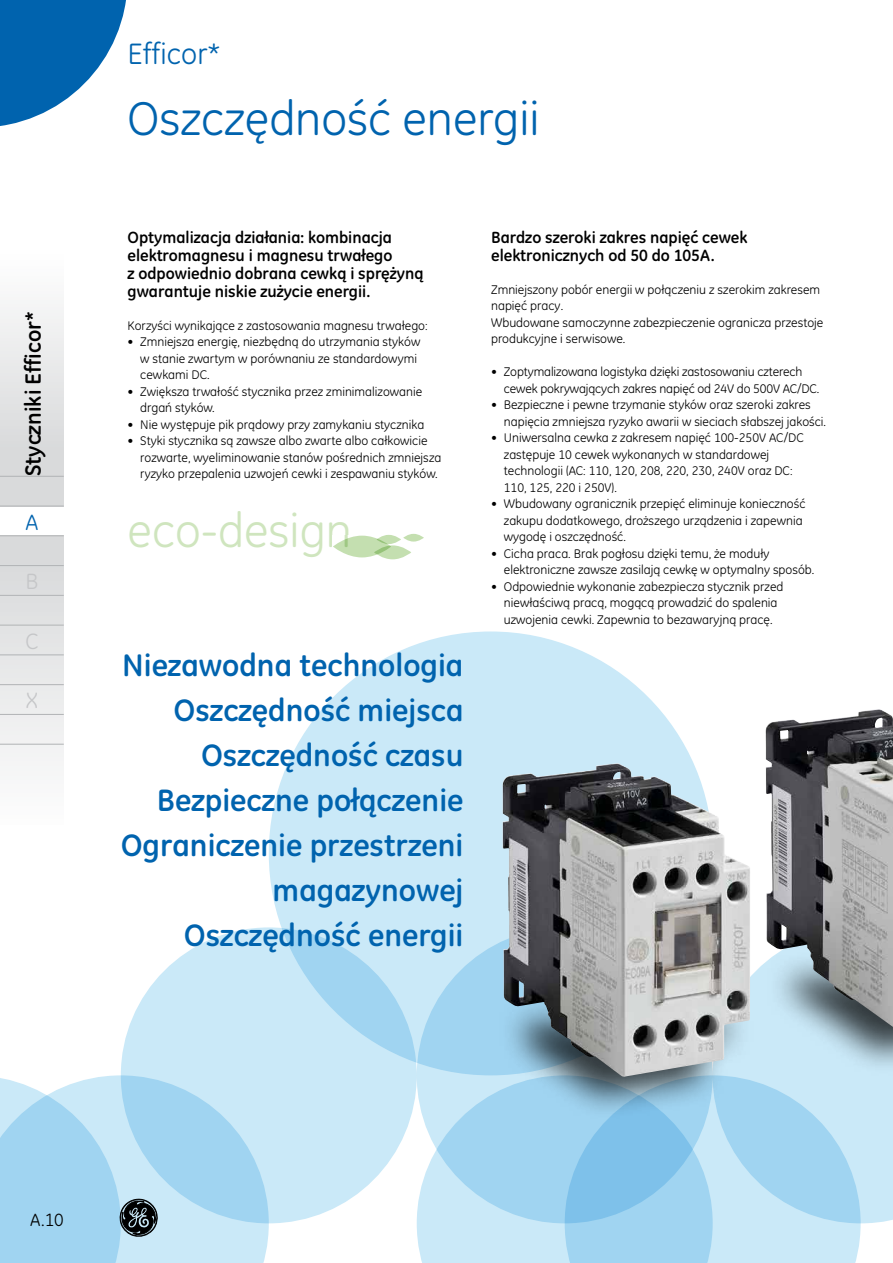
<style>
.page{position:relative;width:893px;height:1263px;background:#fff}
.page>*{position:absolute;margin:0;border:0;box-sizing:border-box;transform-origin:0 0}
.t1{font:48px "GE Inspira CE";color:#0063ae}
.t2{font:48px "GE Inspira CE";color:#cfe5be}
.t3{font:700 31.5px/45px "GE Inspira CE";color:#0063ae;text-align:right}
.t4{font:30px "GE Inspira CE";color:#0063ae}
.t5{font:700 22.5px "GE Inspira CE";color:#000}
.t6{font:22.5px "GE Inspira CE";color:#c5c6c8}
.t7{font:22.5px "GE Inspira CE";color:#0063ae}
.t8{font:18px "GE Inspira CE";color:#000}
.t9{font:700 16.5px/18px "GE Inspira CE";color:#000}
.t10{font:12.75px/16.5px "GE Inspira CE";color:#000}
</style>
<div class="page">
<div style="left:0;top:536px;width:64px;height:289px;background:linear-gradient(to bottom,#d5d7d8,#fdfdfd)"></div>
<div style="left:0;top:217px;width:64px;height:289px;background:linear-gradient(to bottom,#fff,#d2d3d5)"></div>
<svg style="left:0;top:0;width:126px;height:126px"></svg>
<div style="left:269px;top:631px;width:444px;height:444px;background:#cae9f8;border-radius:50%"></div>
<div style="left:121px;top:927px;width:296px;height:296px;background:#cae9f8;border-radius:50%"></div>
<div style="left:417px;top:927px;width:296px;height:296px;background:#a0d4f1;border-radius:50%"></div>
<div style="left:861px;top:1077px;width:32px;height:146px;background:#cae9f8"></div>
<svg style="left:417px;top:1075px;width:148px;height:188px;fill:#cae9f8"></svg>
<svg style="left:565px;top:1077px;width:296px;height:186px;background:#a7d7f2"></svg>
<svg style="left:0;top:1075px;width:269px;height:188px;background:#afd9ef"></svg>
<hr style="left:0;top:476px;width:64px;height:1px;background:#b1b3b5">
<hr style="left:0;top:506px;width:64px;height:1px;background:#b1b3b5">
<hr style="left:0;top:535px;width:64px;height:1px;background:#b1b3b5">
<hr style="left:0;top:565px;width:64px;height:1px;background:#b1b3b5">
<hr style="left:0;top:595px;width:64px;height:1px;background:#b1b3b5">
<hr style="left:0;top:625px;width:64px;height:1px;background:#b1b3b5">
<hr style="left:0;top:654px;width:64px;height:1px;background:#b1b3b5">
<hr style="left:0;top:684px;width:64px;height:1px;background:#b1b3b5">
<hr style="left:0;top:714px;width:64px;height:1px;background:#b1b3b5">
<hr style="left:0;top:744px;width:64px;height:1px;background:#b1b3b5">
<svg style="left:374px;top:545px;width:37px;height:14px"></svg>
<svg style="left:333px;top:536px;width:58px;height:21px"></svg>
<svg style="left:376px;top:535px;width:25px;height:9px"></svg>
<svg style="left:403px;top:534px;width:21px;height:8px"></svg>
<div style="left:499px;top:996px;width:255px;height:123px;background:#000;opacity:.75"></div>
<img style="left:503px;top:709px;width:390px;height:368px">
<h3 class="t5" style="left:19px;top:476px;width:166px;rotate:-90deg">Styczniki Efficor*</h3>
<h3 class="t7" style="left:25px;top:509px;width:14px">A</h3>
<h3 class="t6" style="left:25px;top:568px;width:14px">B</h3>
<h3 class="t6" style="left:25px;top:628px;width:15px">C</h3>
<h3 class="t6" style="left:26px;top:687px;width:14px">X</h3>
<h3 class="t4" style="left:128px;top:36px;width:94px">Efficor*</h3>
<h1 class="t1" style="left:128px;top:91px;width:413px">Oszczędność energii</h1>
<p class="t9" style="left:128px;top:228px;width:297px">Optymalizacja działania: kombinacja elektromagnesu i magnesu trwałego<br>z odpowiednio dobrana cewką i sprężyną gwarantuje niskie zużycie energii.</p>
<p class="t10" style="left:128px;top:317px;width:302px">Korzyści wynikające z zastosowania magnesu trwałego:</p>
<p class="t10" style="left:140px;top:334px;width:282px;text-indent:-13px">• Zmniejsza energię, niezbędną do utrzymania styków w stanie zwartym w porównaniu ze standardowymi cewkami DC.</p>
<p class="t10" style="left:140px;top:383px;width:283px;text-indent:-13px">• Zwiększa trwałość stycznika przez zminimalizowanie drgań styków.</p>
<p class="t10" style="left:128px;top:416px;width:298px">• Nie występuje pik prądowy przy zamykaniu stycznika</p>
<p class="t10" style="left:140px;top:433px;width:303px;text-indent:-13px">• Styki stycznika są zawsze albo zwarte albo całkowicie rozwarte, wyeliminowanie stanów pośrednich zmniejsza ryzyko przepalenia uzwojeń cewki i zespawaniu styków.</p>
<h1 class="t2" style="left:128px;top:503px;width:226px">eco-design</h1>
<h2 class="t3" style="left:121px;top:642px;width:344px">Niezawodna technologia<br>Oszczędność miejsca<br>Oszczędność czasu<br>Bezpieczne połączenie<br>Ograniczenie przestrzeni magazynowej<br>Oszczędność energii</h2>
<p class="t9" style="left:491px;top:228px;width:258px">Bardzo szeroki zakres napięć cewek elektronicznych od 50 do 105A.</p>
<p class="t10" style="left:491px;top:281px;width:334px">Zmniejszony pobór energii w połączeniu z szerokim zakresem napięć pracy.<br>Wbudowane samoczynne zabezpieczenie ogranicza przestoje produkcyjne i serwisowe.</p>
<p class="t10" style="left:504px;top:364px;width:317px;text-indent:-13px">• Zoptymalizowana logistyka dzięki zastosowaniu czterech cewek pokrywających zakres napięć od 24V do 500V AC/DC.</p>
<p class="t10" style="left:504px;top:397px;width:324px;text-indent:-13px">• Bezpieczne i pewne trzymanie styków oraz szeroki zakres napięcia zmniejsza ryzyko awarii w sieciach słabszej jakości.</p>
<p class="t10" style="left:504px;top:430px;width:301px;text-indent:-13px">• Uniwersalna cewka z zakresem napięć 100-250V AC/DC zastępuje 10 cewek wykonanych w standardowej technologii (AC: 110, 120, 208, 220, 230, 240V oraz DC:<br>110, 125, 220 i 250V).</p>
<p class="t10" style="left:504px;top:496px;width:303px;text-indent:-13px">• Wbudowany ogranicznik przepięć eliminuje konieczność zakupu dodatkowego, droższego urządzenia i zapewnia wygodę i oszczędność.</p>
<p class="t10" style="left:504px;top:545px;width:312px;text-indent:-13px">• Cicha praca. Brak pogłosu dzięki temu, że moduły elektroniczne zawsze zasilają cewkę w optymalny sposób.</p>
<p class="t10" style="left:491px;top:578px;width:294px;text-align:center">• Odpowiednie wykonanie zabezpiecza stycznik przed niewłaściwą pracą, mogącą prowadzić do spalenia uzwojenia cewki. Zapewnia to bezawaryjną pracę.</p>
<h3 class="t8" style="left:30px;top:1209px;width:35px">A.10</h3>
</div>
